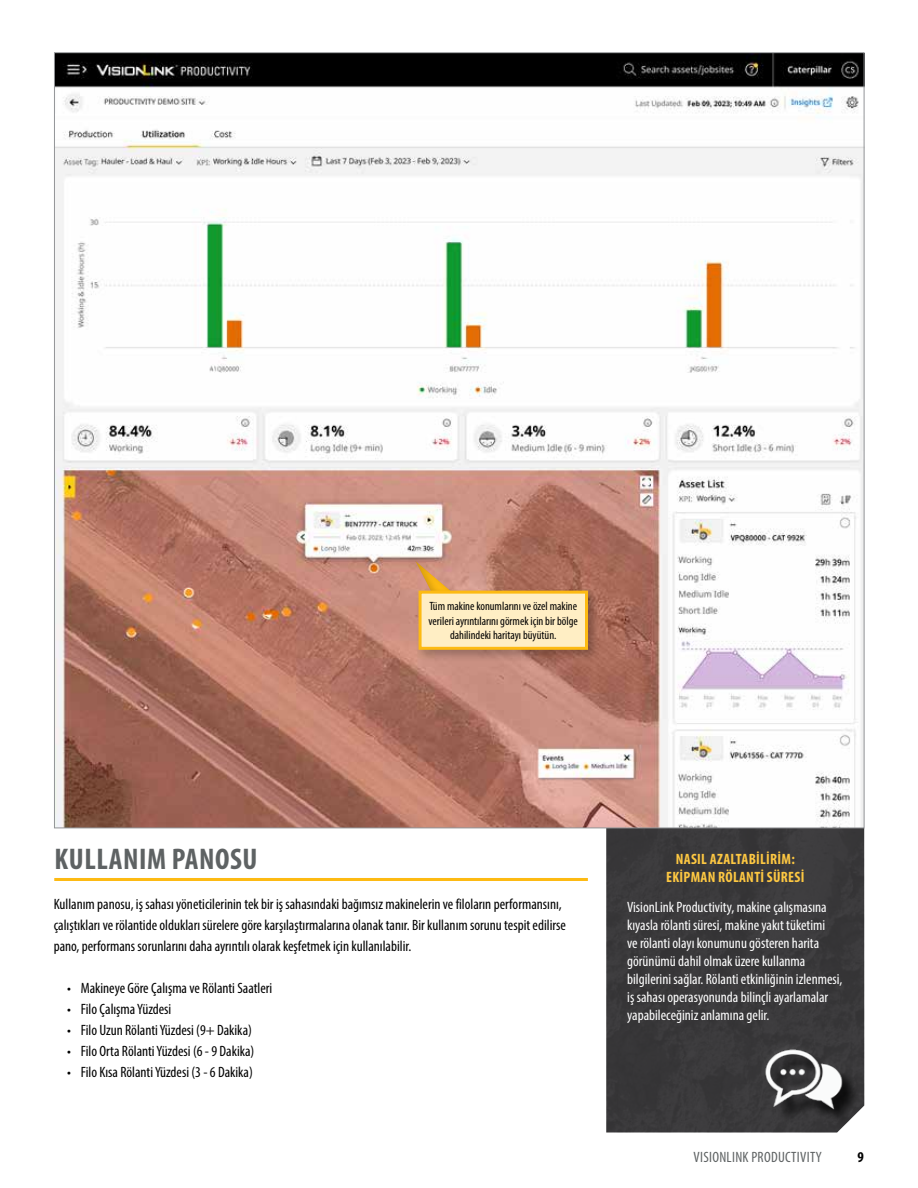
<style>
.page{position:relative;width:918px;height:1188px;background:#fff}
.page>*{position:absolute;margin:0;border:0;box-sizing:border-box;transform-origin:0 0}
.t1{font:700 condensed 30px "Myriad Pro";letter-spacing:.02em;color:#5e6263}
.t2{font:condensed 15px/21px "Myriad Pro";color:#000}
.t3{font:condensed 15px/18px "Myriad Pro";color:#fff}
.t4{font:700 condensed 15px/18px "Myriad Pro";letter-spacing:.02em;color:#fec842;text-align:center}
.t5{font:condensed 15px "Myriad Pro";letter-spacing:.02em;color:#5e6263}
.t6{font:700 condensed 15px "Myriad Pro";color:#000}
.t7{font:condensed 12px/14.4px "Myriad Pro";color:#000;text-align:center}
</style>
<div class="page">
<hr style="left:54px;top:878px;width:534px;height:3px;background:#fdba12">
<div style="left:606px;top:828px;width:258px;height:304px;background:#3a393b"></div>
<div style="left:769px;top:1052px;width:91px;height:74px;background:#000;opacity:.75"></div>
<img style="left:757px;top:1042px;width:92px;height:79px">
<img style="left:56px;top:54px;width:806px;height:772px">
<svg style="left:398px;top:547px;width:90px;height:99px;background:#d09b87"></svg>
<div style="left:415px;top:587px;width:186px;height:76px;background:#000;opacity:.25"></div>
<div style="left:420px;top:592px;width:166px;height:56px;background:#ffeec4"></div>
<div style="left:419px;top:591px;width:169px;height:59px;border:3px solid #fdba12"></div>
<p class="t7" style="left:429px;top:599px;width:151px">Tüm makine konumlarını ve özel makine verileri ayrıntılarını görmek için bir bölge dahilindeki haritayı büyütün.</p>
<h1 class="t1" style="left:55px;top:841px;width:205px">KULLANIM PANOSU</h1>
<p class="t4" style="left:666px;top:850px;width:140px">NASIL AZALTABILIRIM:<br>EKIPMAN RÖLANTI SÜRESI</p>
<p class="t3" style="left:627px;top:898px;width:217px">VisionLink Productivity, makine çalışmasına kıyasla rölanti süresi, makine yakıt tüketimi<br>ve rölanti olayı konumunu gösteren harita görünümü dahil olmak üzere kullanma bilgilerini sağlar. Rölanti etkinliğinin izlenmesi, iş sahası operasyonunda bilinçli ayarlamalar yapabileceğiniz anlamına gelir.</p>
<p class="t2" style="left:54px;top:893px;width:514px">Kullanım panosu, iş sahası yöneticilerinin tek bir iş sahasındaki bağımsız makinelerin ve filoların performansını, çalıştıkları ve rölantide oldukları sürelere göre karşılaştırmalarına olanak tanır. Bir kullanım sorunu tespit edilirse pano, performans sorunlarını daha ayrıntılı olarak keşfetmek için kullanılabilir.</p>
<p class="t2" style="left:67px;top:977px;width:207px">• Makineye Göre Çalışma ve Rölanti Saatleri</p>
<p class="t2" style="left:67px;top:998px;width:106px">• Filo Çalışma Yüzdesi</p>
<p class="t2" style="left:67px;top:1019px;width:186px">• Filo Uzun Rölanti Yüzdesi (9+ Dakika)</p>
<p class="t2" style="left:67px;top:1040px;width:189px">• Filo Orta Rölanti Yüzdesi (6 - 9 Dakika)</p>
<p class="t2" style="left:67px;top:1061px;width:187px">• Filo Kısa Rölanti Yüzdesi (3 - 6 Dakika)</p>
<p class="t5" style="left:693px;top:1148px;width:130px">VISIONLINK PRODUCTIVITY</p>
<p class="t6" style="left:858px;top:1148px;width:8px">9</p>
</div>
